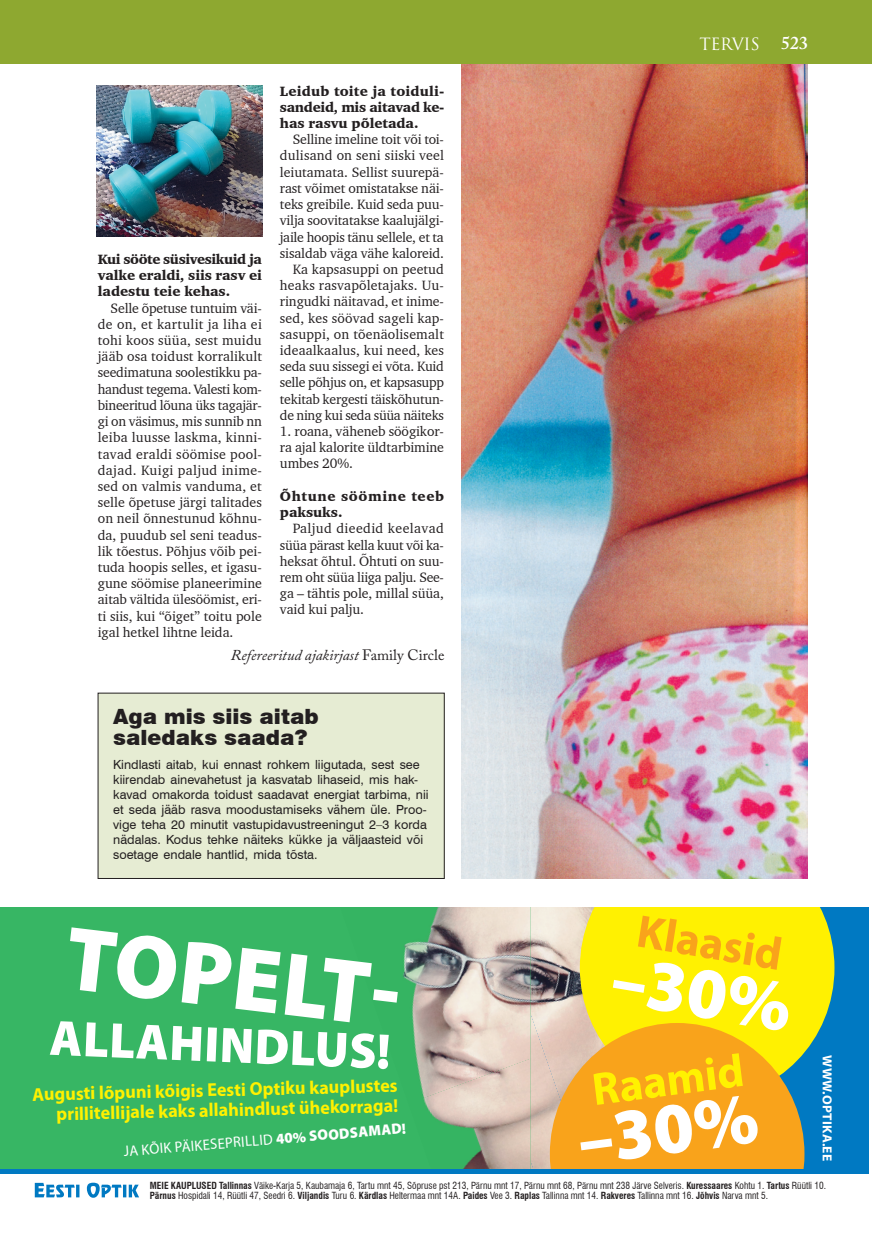
<style>
.page{position:relative;width:872px;height:1234px;background:#fff}
.page>*{position:absolute;margin:0;border:0;box-sizing:border-box;transform-origin:0 0}
.t1{font:900 90.9px "Myriad Pro";color:#fff}
.t2{font:900 72.75px "Myriad Pro";color:#fff}
.t3{font:900 50.25px "Myriad Pro";color:#fff}
.t4{font:700 46.2px "Myriad Pro";color:#f9a31b}
.t5{font:700 46.2px "Myriad Pro";color:#fff101}
.t6{font:900 21px/21px "Swiss 721 BT";color:#231f20}
.t7{font:700 18.6px/20.1px "Myriad Pro";color:#fff101;text-align:right}
.t8{font:16.5px "Trajan Pro";letter-spacing:-.025em;color:#fff}
.t9{font:italic 15px "Adobe Caslon Pro";color:#231f20}
.t10{font:15px "Myriad Pro";color:#fff}
.t11{font:13.8px/16.2px "Charter BT";letter-spacing:-.01em;color:#231f20;text-align:justify}
.t12{font:900 13.8px/16.2px "Charter BT";letter-spacing:-.005em;color:#231f20;text-align:justify}
.t13{font:900 13.8px/16.2px "Charter BT";letter-spacing:.045em;color:#231f20}
.t14{font:700 13.2px "Myriad Pro";letter-spacing:.02em;color:#fff}
.t15{font:12.6px/15px "Swiss 721 BT";color:#231f20}
.t16{font:condensed 9.6px/10.5px "Swiss 721 BT";color:#231f20}
.s1{font-style:normal}
.s2{font-weight:900}
.s3{font-family:"Adobe Caslon";font-weight:600;font-size:18px}
.s4{font-weight:700}
</style>
<div class="page">
<img style="left:461px;top:64px;width:346px;height:814px">
<div style="left:0;top:0;width:872px;height:64px;background:#8ea830"></div>
<div style="left:0;top:906px;width:868px;height:263px;background:#0079c2"></div>
<div style="left:0;top:906px;width:530px;height:263px;background:#37b664"></div>
<img style="left:530px;top:906px;width:50px;height:100px">
<img style="left:530px;top:1006px;width:50px;height:163px">
<img style="left:530px;top:1155px;width:14px;height:14px">
<img style="left:339px;top:906px;width:191px;height:150px">
<img style="left:416px;top:1056px;width:114px;height:113px">
<div style="left:580px;top:906px;width:254px;height:147px;background:#fff101"></div>
<svg style="left:550px;top:1022px;width:254px;height:147px;background:#f1ac28"></svg>
<svg style="left:35px;top:1182px;width:104px;height:15px"></svg>
<hr style="left:0;top:1169px;width:868px;height:4px;background:#0079c2">
<div style="left:98px;top:693px;width:346px;height:185px;background:#e6ecd3"></div>
<img style="left:97px;top:85px;width:166px;height:151px">
<p class="t12" style="left:98px;top:251px;width:166px">Kui sööte süsivesikuid ja valke eraldi, siis rasv ei ladestu teie kehas.</p>
<p class="t11" style="left:98px;top:299px;width:166px;text-indent:13px">Selle õpetuse tuntuim väi&shy;de on, et kartulit ja liha ei tohi koos süüa, sest muidu jääb osa toidust korralikult seedimatuna soolestikku pa&shy;handust tegema. Valesti kom&shy;bineeritud lõuna üks tagajär&shy;gi on väsimus, mis sunnib nn leiba luusse laskma, kinni&shy;tavad eraldi söömise pool&shy;dajad. Kuigi paljud inime&shy;sed on valmis vanduma, et selle õpetuse järgi talitades on neil õnnestunud kõhnu&shy;da, puudub sel seni teadus&shy;lik tõestus. Põhjus võib pei&shy;tuda hoopis selles, et igasu&shy;gune söömise planeerimine aitab vältida ülesöömist, eri&shy;ti siis, kui “õiget” toitu pole igal hetkel lihtne leida.</p>
<p class="t12" style="left:280px;top:82px;width:166px">Leidub toite ja toiduli&shy;sandeid, mis aitavad ke&shy;has rasvu põletada.</p>
<p class="t11" style="left:280px;top:131px;width:166px;text-align:right">Selline imeline toit või toi&shy;dulisand on seni siiski veel leiutamata. Sellist suurepä&shy;rast võimet omistatakse näi&shy;teks greibile. Kuid seda puu&shy;vilja soovitatakse kaalujälgi&shy;jaile hoopis tänu sellele, et ta sisaldab väga vähe kaloreid.<br>Ka kapsasuppi on peetud heaks rasvapõletajaks. Uu&shy;ringudki näitavad, et inime&shy;sed, kes söövad sageli kap&shy;sasuppi, on tõenäolisemalt ideaalkaalus, kui need, kes seda suu sissegi ei võta. Kuid selle põhjus on, et kapsasupp tekitab kergesti täiskõhutun&shy;de ning kui seda süüa näiteks</p>
<p class="t11" style="left:280px;top:423px;width:166px">1. roana, väheneb söögikor&shy;ra ajal kalorite üldtarbimine umbes 20%.</p>
<p class="t13" style="left:280px;top:487px;width:166px">Õhtune söömine teeb paksuks.</p>
<p class="t11" style="left:280px;top:520px;width:166px;text-indent:13px">Paljud dieedid keelavad süüa pärast kella kuut või ka&shy;heksat õhtul. Õhtuti on suu&shy;rem oht süüa liiga palju. See&shy;ga – tähtis pole, millal süüa, vaid kui palju.</p>
<p class="t9" style="left:231px;top:646px;width:215px">Refereeritud ajakirjast <span class="s1">Family Circle</span></p>
<h3 class="t6" style="left:113px;top:706px;width:207px">Aga mis siis aitab saledaks saada?</h3>
<p class="t15" style="left:113px;top:756px;width:317px">Kindlasti aitab, kui ennast rohkem liigutada, sest see kiirendab ainevahetust ja kasvatab lihaseid, mis hak&shy;kavad omakorda toidust saadavat energiat tarbima, nii et seda jääb rasva moodustamiseks vähem üle. Proo&shy;vige teha 20 minutit vastupidavustreeningut 2–3 korda nädalas. Kodus tehke näiteks kükke ja väljaasteid või soetage endale hantlid, mida tõsta.</p>
<h1 class="t1" style="left:74px;top:896px;width:354px;rotate:7deg">TOPELT-</h1>
<h3 class="t3" style="left:51px;top:1005px;width:342px;rotate:2deg">ALLAHINDLUS!</h3>
<h3 class="t7" style="left:32px;top:1082px;width:367px;rotate:-1deg">Augusti lõpuni kõigis Eesti Optiku kauplustes prillitellijale kaks allahindlust ühekorraga!</h3>
<p class="t10" style="left:123px;top:1142px;width:285px;rotate:-5deg">JA KÕIK PÄIKESEPRILLID <span class="s2">40% SOODSAMAD!</span></p>
<p class="t8" style="left:699px;top:33px;width:110px">TERVIS <span class="s3">523</span></p>
<h3 class="t4" style="left:643px;top:900px;width:148px;rotate:10deg">Klaasid</h3>
<h2 class="t2" style="left:621px;top:929px;width:183px;rotate:10deg">–30%</h2>
<h3 class="t5" style="left:588px;top:1059px;width:154px;rotate:-7deg">Raamid</h3>
<h2 class="t2" style="left:572px;top:1091px;width:183px;rotate:-7deg">–30%</h2>
<p class="t14" style="left:835px;top:1055px;width:107px;rotate:90deg">WWW.OPTIKA.EE</p>
<p class="t16" style="left:150px;top:1179px;width:677px"><span class="s4">MEIE KAUPLUSED Tallinnas</span> Väike-Karja 5, Kaubamaja 6, Tartu mnt 45, Sõpruse pst 213, Pärnu mnt 17, Pärnu mnt 68, Pärnu mnt 238 Järve Selveris. <span class="s4">Kuressaares</span> Kohtu 1. <span class="s4">Tartus</span> Rüütli 10.<br><span class="s4">Pärnus</span> Hospidali 14, Rüütli 47, Seedri 6. <span class="s4">Viljandis</span> Turu 6. <span class="s4">Kärdlas</span> Heltermaa mnt 14A. <span class="s4">Paides</span> Vee 3. <span class="s4">Raplas</span> Tallinna mnt 14. <span class="s4">Rakveres</span> Tallinna mnt 16. <span class="s4">Jõhvis</span> Narva mnt 5.</p>
</div>
